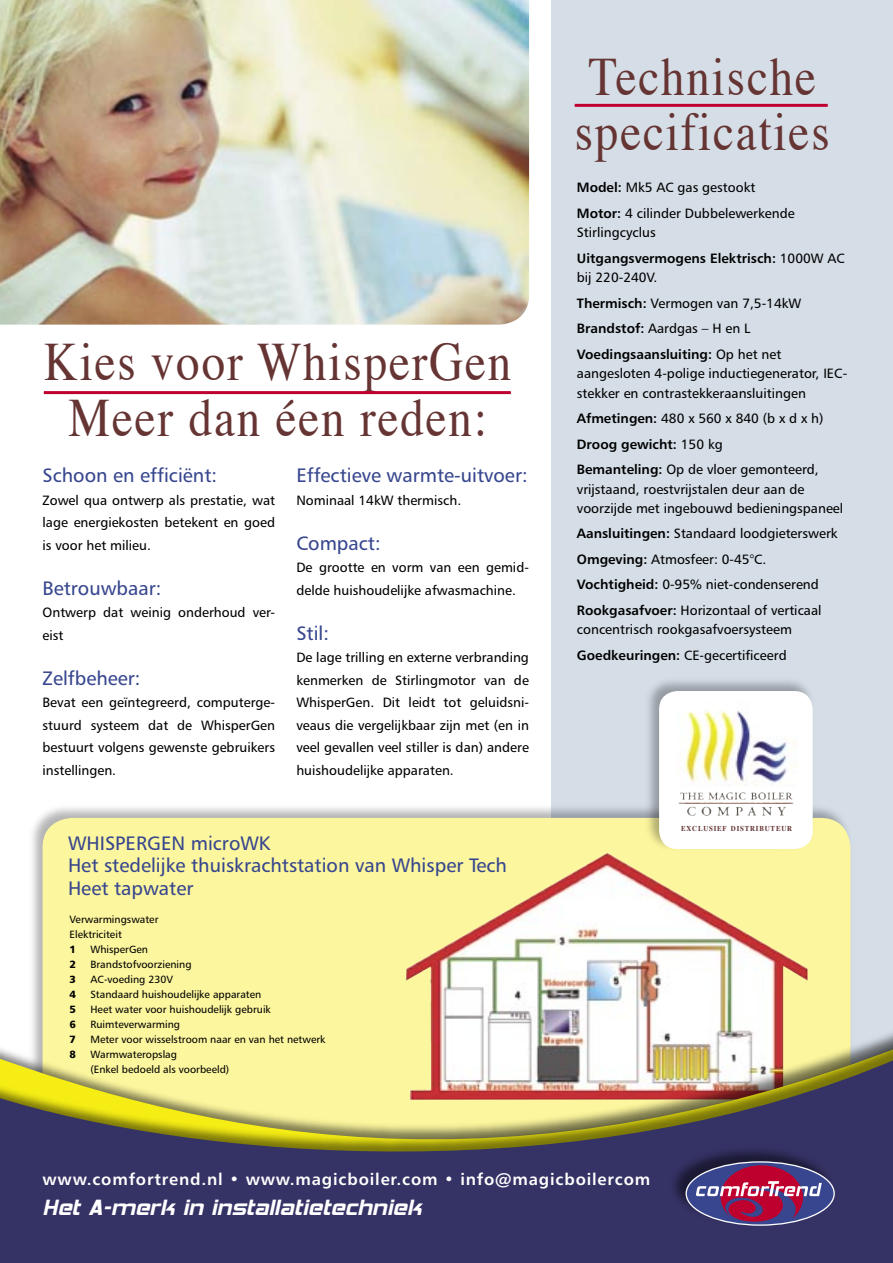
<style>
.page{position:relative;width:893px;height:1263px;background:#fff}
.page>*{position:absolute;margin:0;border:0;box-sizing:border-box;transform-origin:0 0}
.t1{font:54px "Times";letter-spacing:.04em;color:#653433;scale:.87 1}
.t2{font:24px "Hemi Head 426";color:#fff}
.t3{font:19.5px "Humanist 777 BT Roman B";color:#37468e}
.t4{font:16.5px "Humanist 777 BT Bold B";letter-spacing:.05em;color:#fff}
.t5{font:13.5px/22.5px "Humanist 777 BT Roman B";color:#000}
.t6{font:13.5px/19.5px "Humanist 777 BT Bold B";color:#000}
.t7{font:10.5px "Humanist 777 BT Roman B";color:#000}
.t8{font:10.5px "Humanist 777 BT Black B";color:#000}
.t9{font:700 7.5px "Times";letter-spacing:.115em;color:#653433;scale:.92 1}
.s1{font-family:"Humanist 777 BT Bold B"}
.s2{font-family:"Humanist 777 BT Roman B"}
</style>
<div class="page">
<div style="left:551px;top:0;width:342px;height:1263px;background:#d5dee7"></div>
<div style="left:0;top:703px;width:893px;height:560px;background:#000;opacity:.5"></div>
<svg style="left:0;top:719px;width:893px;height:62px"></svg>
<div style="left:0;top:781px;width:893px;height:482px;background:#000;opacity:.5"></div>
<svg style="left:0;top:798px;width:893px;height:465px"></svg>
<div style="left:667px;top:1143px;width:169px;height:84px;background:#000;opacity:.5"></div>
<svg style="left:686px;top:1162px;width:148px;height:63px"></svg>
<svg style="left:696px;top:1165px;width:126px;height:57px"></svg>
<img style="left:0;top:0;width:529px;height:325px">
<hr style="left:44px;top:391px;width:467px;height:3px;background:#be002f">
<hr style="left:575px;top:104px;width:253px;height:3px;background:#be002f">
<div style="left:644px;top:675px;width:172px;height:177px;background:#000;opacity:.3"></div>
<svg style="left:659px;top:691px;width:154px;height:158px"></svg>
<img style="left:680px;top:792px;width:113px;height:9px">
<p class="t1" style="left:44px;top:328px;width:539px">Kies voor WhisperGen</p>
<p class="t1" style="left:68px;top:383px;width:483px">Meer dan éen reden:</p>
<p class="t3" style="left:43px;top:463px;width:176px">Schoon en efficiënt:</p>
<p class="t5" style="left:43px;top:489px;width:234px;text-align:justify">Zowel qua ontwerp als prestatie, wat lage energiekosten betekent en goed is voor het milieu.</p>
<p class="t3" style="left:43px;top:576px;width:120px">Betrouwbaar:</p>
<p class="t5" style="left:43px;top:601px;width:234px">Ontwerp dat weinig onderhoud ver&shy;eist</p>
<p class="t3" style="left:43px;top:666px;width:100px">Zelfbeheer:</p>
<p class="t5" style="left:43px;top:691px;width:234px;text-align:justify">Bevat een geïntegreerd, computerge&shy;stuurd systeem dat de WhisperGen bestuurt volgens gewenste gebruikers instellingen.</p>
<p class="t3" style="left:296px;top:463px;width:233px">Effectieve warmte-uitvoer:</p>
<p class="t5" style="left:296px;top:489px;width:166px">Nominaal 14kW thermisch.</p>
<p class="t3" style="left:296px;top:531px;width:86px">Compact:</p>
<p class="t5" style="left:296px;top:556px;width:234px">De grootte en vorm van een gemid&shy;delde huishoudelijke afwasmachine.</p>
<p class="t3" style="left:296px;top:621px;width:34px">Stil:</p>
<p class="t5" style="left:296px;top:646px;width:234px;text-align:justify">De lage trilling en externe verbranding kenmerken de Stirlingmotor van de WhisperGen. Dit leidt tot geluidsni&shy;veaus die vergelijkbaar zijn met (en in veel gevallen veel stiller is dan) andere huishoudelijke apparaten.</p>
<p class="t3" style="left:68px;top:831px;width:204px">WHISPERGEN microWK</p>
<p class="t3" style="left:68px;top:853px;width:440px">Het stedelijke thuiskrachtstation van Whisper Tech</p>
<p class="t3" style="left:68px;top:876px;width:127px">Heet tapwater</p>
<p class="t7" style="left:69px;top:913px;width:91px">Verwarmingswater</p>
<p class="t7" style="left:69px;top:928px;width:54px">Elektriciteit</p>
<p class="t8" style="left:69px;top:943px;width:8px">1</p>
<p class="t7" style="left:90px;top:943px;width:59px">WhisperGen</p>
<p class="t8" style="left:69px;top:958px;width:8px">2</p>
<p class="t7" style="left:90px;top:958px;width:103px">Brandstofvoorziening</p>
<p class="t8" style="left:69px;top:973px;width:8px">3</p>
<p class="t7" style="left:90px;top:973px;width:84px">AC-voeding 230V</p>
<p class="t8" style="left:69px;top:988px;width:8px">4</p>
<p class="t7" style="left:90px;top:988px;width:172px">Standaard huishoudelijke apparaten</p>
<p class="t8" style="left:69px;top:1003px;width:8px">5</p>
<p class="t7" style="left:90px;top:1003px;width:182px">Heet water voor huishoudelijk gebruik</p>
<p class="t8" style="left:69px;top:1018px;width:8px">6</p>
<p class="t7" style="left:90px;top:1018px;width:91px">Ruimteverwarming</p>
<p class="t8" style="left:69px;top:1033px;width:8px">7</p>
<p class="t7" style="left:90px;top:1033px;width:236px">Meter voor wisselstroom naar en van het netwerk</p>
<p class="t8" style="left:69px;top:1048px;width:8px">8</p>
<p class="t7" style="left:90px;top:1048px;width:88px">Warmwateropslag</p>
<p class="t7" style="left:90px;top:1063px;width:140px">(Enkel bedoeld als voorbeeld)</p>
<p class="t1" style="left:588px;top:42px;width:263px">Technische</p>
<p class="t1" style="left:575px;top:98px;width:294px">specificaties</p>
<p class="t5" style="left:577px;top:176px;width:180px"><span class="s1">Model:</span> Mk5 AC gas gestookt</p>
<p class="t5" style="left:577px;top:203px;width:219px;line-height:19.5px"><span class="s1">Motor:</span> 4 cilinder Dubbelewerkende<br>Stirlingcyclus</p>
<p class="t6" style="left:577px;top:248px;width:269px">Uitgangsvermogens Elektrisch: <span class="s2">1000W AC bij 220-240V.</span></p>
<p class="t5" style="left:577px;top:291px;width:226px"><span class="s1">Thermisch:</span> Vermogen van 7,5-14kW</p>
<p class="t5" style="left:577px;top:317px;width:175px"><span class="s1">Brandstof:</span> Aardgas – H en L</p>
<p class="t5" style="left:577px;top:344px;width:272px;line-height:19.5px"><span class="s1">Voedingsaansluiting:</span> Op het net aangesloten 4-polige inductiegenerator, IEC&shy;stekker en contrastekkeraansluitingen</p>
<p class="t5" style="left:577px;top:407px;width:248px"><span class="s1">Afmetingen:</span> 480 x 560 x 840 (b x d x h)</p>
<p class="t6" style="left:577px;top:434px;width:147px">Droog gewicht: <span class="s2">150 kg</span></p>
<p class="t5" style="left:577px;top:459px;width:268px;line-height:19.5px"><span class="s1">Bemanteling:</span> Op de vloer gemonteerd, vrijstaand, roestvrijstalen deur aan de voorzijde met ingebouwd bedieningspaneel</p>
<p class="t5" style="left:577px;top:522px;width:262px"><span class="s1">Aansluitingen:</span> Standaard loodgieterswerk</p>
<p class="t5" style="left:577px;top:548px;width:191px"><span class="s1">Omgeving:</span> Atmosfeer: 0-45°C.</p>
<p class="t5" style="left:577px;top:573px;width:243px"><span class="s1">Vochtigheid:</span> 0-95% niet-condenserend</p>
<p class="t5" style="left:577px;top:600px;width:246px;line-height:19.5px"><span class="s1">Rookgasafvoer:</span> Horizontaal of verticaal concentrisch rookgasafvoersysteem</p>
<p class="t5" style="left:577px;top:643px;width:211px"><span class="s1">Goedkeuringen:</span> CE-gecertificeerd</p>
<p class="t9" style="left:681px;top:823px;width:122px">EXCLUSIEF DISTRIBUTEUR</p>
<p class="t4" style="left:43px;top:1169px;width:609px">www.comfortrend.nl • www.magicboiler.com • info@magicboilercom</p>
<p class="t2" style="left:43px;top:1197px;width:380px">Het A-merk in installatietechniek</p>
</div>
